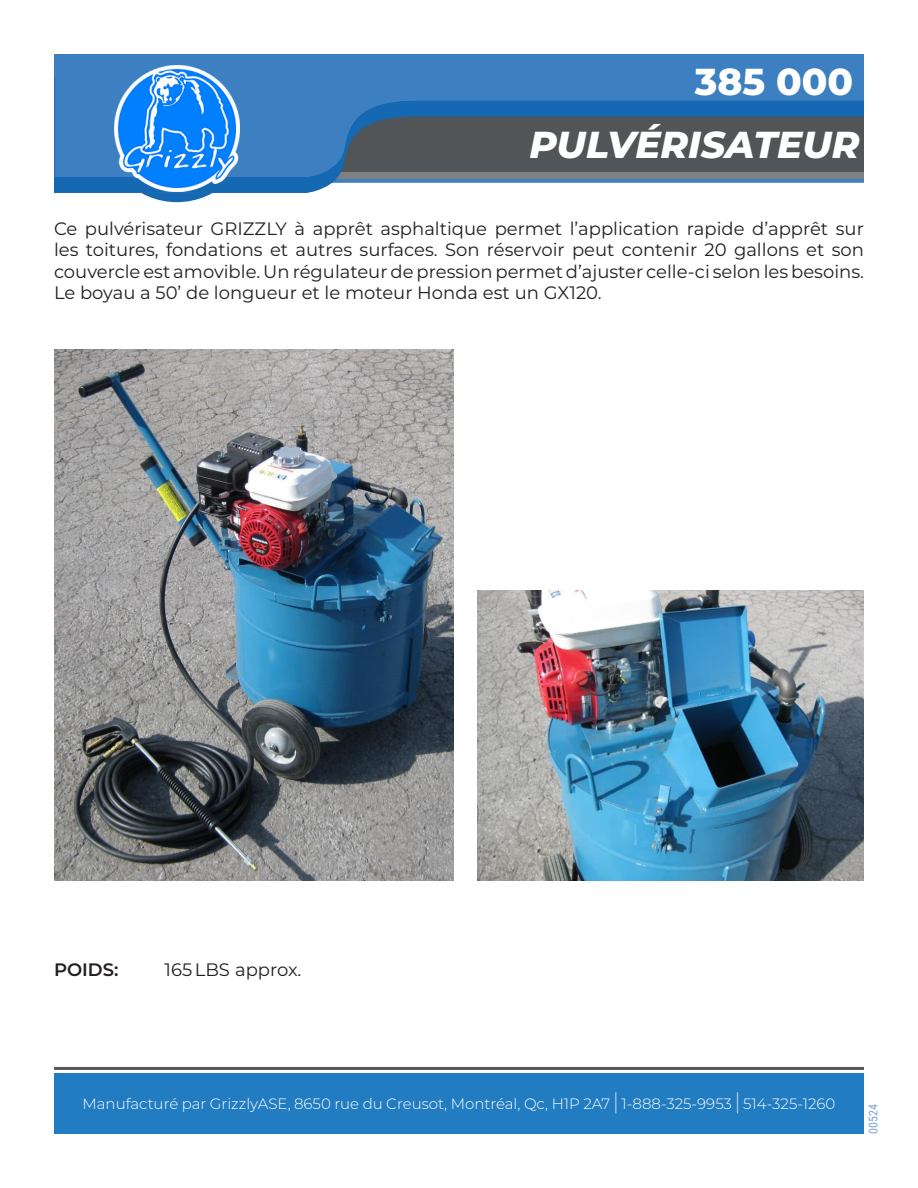
<style>
.page{position:relative;width:918px;height:1188px;background:#fff}
.page>*{position:absolute;margin:0;border:0;box-sizing:border-box;transform-origin:0 0}
.Titre{font:italic 800 37.5px "Montserrat";color:#fff}
.NumProduit{font:800 37.5px "Montserrat";color:#fff}
.t1{font:18px/21.6px "Montserrat";color:#231f20;text-align:justify}
.t2{font:600 18px "Montserrat";color:#231f20}
.t3{font:300 15px "Montserrat";color:#fff}
.t4{font:12px "Roboto Condensed";color:#2e75bb}
.s1{font-size:22.5px}
</style>
<div class="page">
<div style="left:54px;top:1074px;width:810px;height:60px;background:#217cc1"></div>
<hr style="left:54px;top:1067px;width:810px;height:3px;background:#55595b">
<div style="left:54px;top:54px;width:810px;height:24px;background:#3d80c2"></div>
<svg style="left:54px;top:78px;width:810px;height:115px;background:#4e759b"></svg>
<img style="left:114px;top:66px;width:126px;height:125px">
<img style="left:54px;top:350px;width:399px;height:530px">
<img style="left:478px;top:590px;width:386px;height:290px">
<p class="NumProduit" style="left:695px;top:54px;width:160px">385 000</p>
<p class="Titre" style="left:530px;top:118px;width:332px">PULVÉRISATEUR</p>
<p class="t1" style="left:54px;top:217px;width:812px">Ce pulvérisateur GRIZZLY à apprêt asphaltique permet l’application rapide d’apprêt sur les toitures, fondations et autres surfaces. Son réservoir peut contenir 20 gallons et son couvercle est amovible. Un régulateur de pression permet d’ajuster celle-ci selon les besoins.<br>Le boyau a 50’ de longueur et le moteur Honda est un GX120.</p>
<p class="t2" style="left:54px;top:957px;width:66px">POIDS:</p>
<p class="t1" style="left:165px;top:959px;width:138px">165 LBS approx.</p>
<p class="t3" style="left:83px;top:1093px;width:754px">Manufacturé par GrizzlyASE, 8650 rue du Creusot, Montréal, Qc, H1P 2A7 <span class="s1">|</span> 1-888-325-9953 <span class="s1">|</span> 514-325-1260</p>
<p class="t4" style="left:865px;top:1134px;width:31px;rotate:-90deg">00524</p>
</div>
